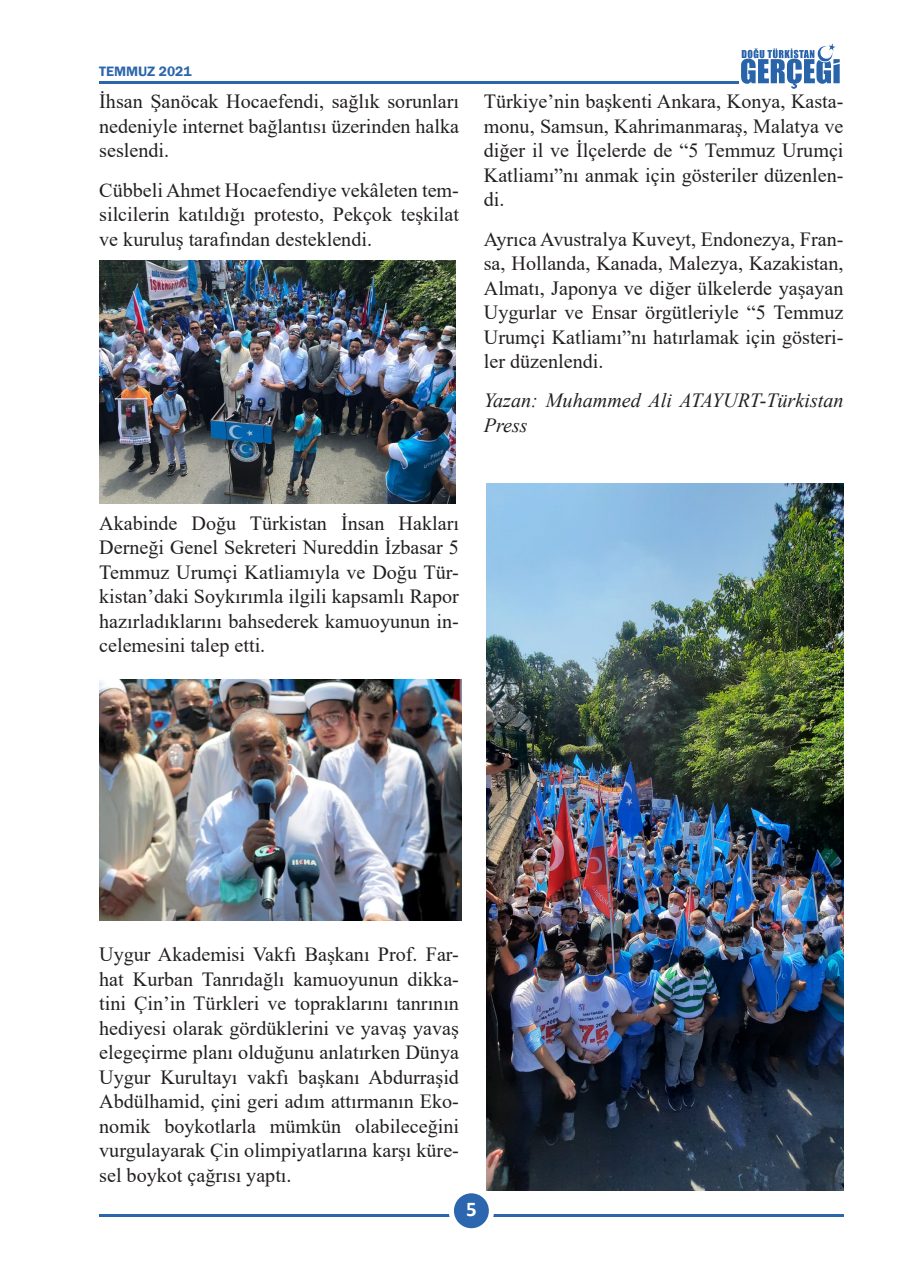
<style>
.page{position:relative;width:918px;height:1265px;background:#fff}
.page>*{position:absolute;margin:0;border:0;box-sizing:border-box;transform-origin:0 0}
.t1{font:700 21px "Calibri";color:#fff}
.METİN{font:20.12px/24.5px "Times New Roman";color:#231f20;text-align:justify}
.METİN-2{font:italic 20.12px/24.5px "Times New Roman";color:#231f20}
.t2{font:600 14px "Franklin Gothic";color:#2b66ac}
</style>
<div class="page">
<hr style="left:99px;top:1214px;width:744px;height:2px;background:#2b66ac">
<div style="left:451px;top:1191px;width:40px;height:40px;background:#2b66ae;border-radius:50%"></div>
<div style="left:449px;top:1188px;width:45px;height:45px;border:5px solid #fff;border-radius:50%"></div>
<img style="left:737px;top:43px;width:103px;height:46px">
<hr style="left:99px;top:81px;width:640px;height:2px;background:#2b66ac">
<img style="left:99px;top:260px;width:357px;height:244px">
<img style="left:99px;top:680px;width:362px;height:241px">
<img style="left:486px;top:484px;width:357px;height:707px">
<p class="t2" style="left:99px;top:63px;width:94px">TEMMUZ 2021</p>
<p class="METİN" style="left:99px;top:89px;width:361px">İhsan Şanöcak Hocaefendi, sağlık sorunları nedeniyle internet bağlantısı üzerinden halka seslendi.</p>
<p class="METİN" style="left:99px;top:177px;width:361px">Cübbeli Ahmet Hocaefendiye vekâleten tem&shy;silcilerin katıldığı protesto, Pekçok teşkilat ve kuruluş tarafından desteklendi.</p>
<p class="METİN" style="left:484px;top:89px;width:361px">Türkiye’nin başkenti Ankara, Konya, Kasta&shy;monu, Samsun, Kahrimanmaraş, Malatya ve diğer il ve İlçelerde de “5 Temmuz Urumçi Katliamı”nı anmak için gösteriler düzenlen&shy;di.</p>
<p class="METİN" style="left:484px;top:226px;width:361px">Ayrıca Avustralya Kuveyt, Endonezya, Fran&shy;sa, Hollanda, Kanada, Malezya, Kazakistan, Almatı, Japonya ve diğer ülkelerde yaşayan Uygurlar ve Ensar örgütleriyle “5 Temmuz Urumçi Katliamı”nı hatırlamak için gösteri&shy;ler düzenlendi.</p>
<p class="METİN-2" style="left:484px;top:388px;width:361px">Yazan: Muhammed Ali ATAYURT-Türkistan<br>Press</p>
<p class="METİN" style="left:99px;top:510px;width:361px">Akabinde Doğu Türkistan İnsan Hakları Derneği Genel Sekreteri Nureddin İzbasar 5<br>Temmuz Urumçi Katliamıyla ve Doğu Tür&shy;kistan’daki Soykırımla ilgili kapsamlı Rapor hazırladıklarını bahsederek kamuoyunun in&shy;celemesini talep etti.</p>
<p class="METİN" style="left:99px;top:942px;width:361px">Uygur Akademisi Vakfı Başkanı Prof. Far&shy;hat Kurban Tanrıdağlı kamuoyunun dikka&shy;tini Çin’in Türkleri ve topraklarını tanrının hediyesi olarak gördüklerini ve yavaş yavaş elegeçirme planı olduğunu anlatırken Dünya Uygur Kurultayı vakfı başkanı Abdurraşid Abdülhamid, çini geri adım attırmanın Eko&shy;nomik boykotlarla mümkün olabileceğini vurgulayarak Çin olimpiyatlarına karşı küre&shy;sel boykot çağrısı yaptı.</p>
<p class="t1" style="left:466px;top:1194px;width:12px">5</p>
</div>
